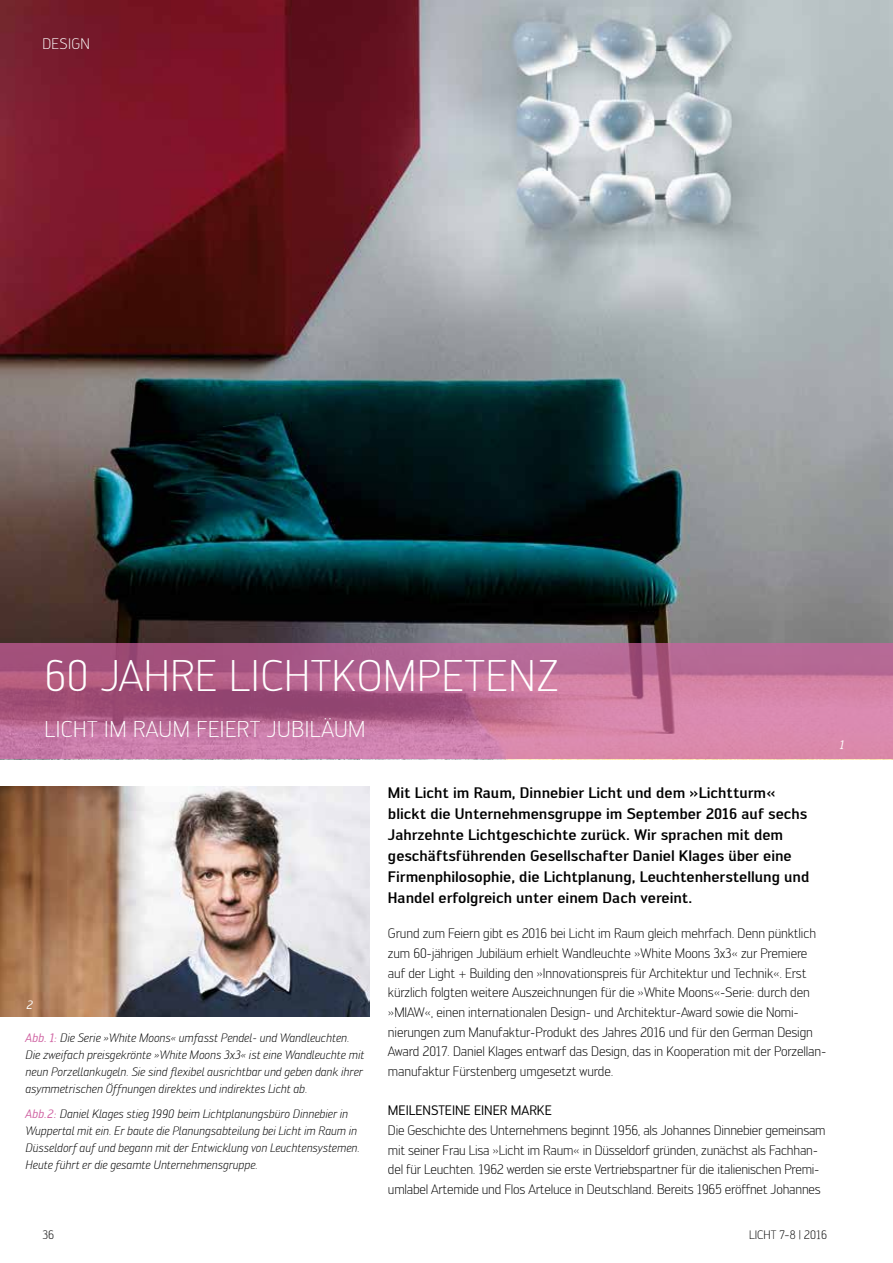
<style>
.page{position:relative;width:893px;height:1263px;background:#fff}
.page>*{position:absolute;margin:0;border:0;box-sizing:border-box;transform-origin:0 0}
.t1{font:300 43.5px "Engel";color:#fff}
.t2{font:300 22.5px "Engel";letter-spacing:.02em;color:#fff}
.t3{font:500 15px/21px "Engel";color:#000}
.t4{font:300 15px "Engel";letter-spacing:.02em;color:#fff}
.t5{font:300 13.5px/19.6px "Engel";letter-spacing:-.01em;color:#000}
.t6{font:13.5px "Engel";color:#000}
.t7{font:italic 300 12px/16.8px "Engel";color:#000}
.t8{font:300 12px "Engel";color:#000}
.t9{font:italic 12px "Engel";color:#fff}
.s1{color:#000}
.s2{font-weight:400;color:#cf61a1}
</style>
<div class="page">
<img style="left:0;top:0;width:893px;height:644px">
<svg style="left:0;top:644px;width:893px;height:115px;background:#bd6e96"></svg>
<img style="left:0;top:787px;width:370px;height:230px">
<p class="t4" style="left:43px;top:35px;width:49px">Design<span class="s1">sign</span></p>
<h1 class="t1" style="left:45px;top:651px;width:100px">60 Jahre</h1>
<h1 class="t1" style="left:229px;top:651px;width:46px">Lichtkompetenz</h1>
<h2 class="t2" style="left:45px;top:717px;width:23px">Licht</h2>
<h2 class="t2" style="left:104px;top:717px;width:57px">im Raum</h2>
<h2 class="t2" style="left:196px;top:717px;width:12px">feiert</h2>
<h2 class="t2" style="left:267px;top:717px;width:22px">Jubil</h2>
<h2 class="t2" style="left:322px;top:717px;width:28px">äum</h2>
<p class="t9" style="left:840px;top:737px;width:6px">1</p>
<p class="t9" style="left:27px;top:998px;width:8px">2</p>
<p class="t7" style="left:26px;top:1029px;width:340px"><span class="s2">Abb. 1:</span> Die Serie »White Moons« umfasst Pendel- und Wandleuchten.<br>Die zweifach preisgekrönte »White Moons 3x3« ist eine Wandleuchte mit neun Porzellankugeln. Sie sind flexibel ausrichtbar und geben dank ihrer asymmetrischen Öffnungen direktes und indirektes Licht ab.</p>
<p class="t7" style="left:26px;top:1105px;width:336px"><span class="s2">Abb.2:</span> Daniel Klages stieg 1990 beim Lichtplanungsbüro Dinnebier in Wuppertal mit ein. Er baute die Planungsabteilung bei Licht im Raum in Düsseldorf auf und begann mit der Entwicklung von Leuchtensystemen.<br>Heute führt er die gesamte Unternehmensgruppe.</p>
<p class="t8" style="left:43px;top:1227px;width:13px">36</p>
<p class="t3" style="left:388px;top:783px;width:423px">Mit Licht im Raum, Dinnebier Licht und dem »Lichtturm« blickt die Unternehmensgruppe im September 2016 auf sechs Jahrzehnte Lichtgeschichte zurück. Wir sprachen mit dem geschäftsführenden Gesellschafter Daniel Klages über eine Firmenphilosophie, die Lichtplanung, Leuchtenherstellung und Handel erfolgreich unter einem Dach vereint.</p>
<p class="t5" style="left:388px;top:924px;width:440px">Grund zum Feiern gibt es 2016 bei Licht im Raum gleich mehrfach. Denn pünktlich zum 60-jährigen Jubiläum erhielt Wandleuchte »White Moons 3x3« zur Premiere auf der Light + Building den »Innovationspreis für Architektur und Technik«. Erst kürzlich folgten weitere Auszeichnungen für die »White Moons«-Serie: durch den »MIAW«, einen internationalen Design- und Architektur-Award sowie die Nomi&shy;nierungen zum Manufaktur-Produkt des Jahres 2016 und für den German Design Award 2017. Daniel Klages entwarf das Design, das in Kooperation mit der Porzellan&shy;manufaktur Fürstenberg umgesetzt wurde.</p>
<p class="t6" style="left:388px;top:1103px;width:161px">MEILENSTEINE EINER MARKE</p>
<p class="t5" style="left:388px;top:1120px;width:439px">Die Geschichte des Unternehmens beginnt 1956, als Johannes Dinnebier gemeinsam mit seiner Frau Lisa »Licht im Raum« in Düsseldorf gründen, zunächst als Fachhan&shy;del für Leuchten. 1962 werden sie erste Vertriebspartner für die italienischen Premi&shy;umlabel Artemide und Flos Arteluce in Deutschland. Bereits 1965 eröffnet Johannes</p>
<p class="t8" style="left:749px;top:1227px;width:79px">LICHT 7-8 | 2016</p>
</div>
